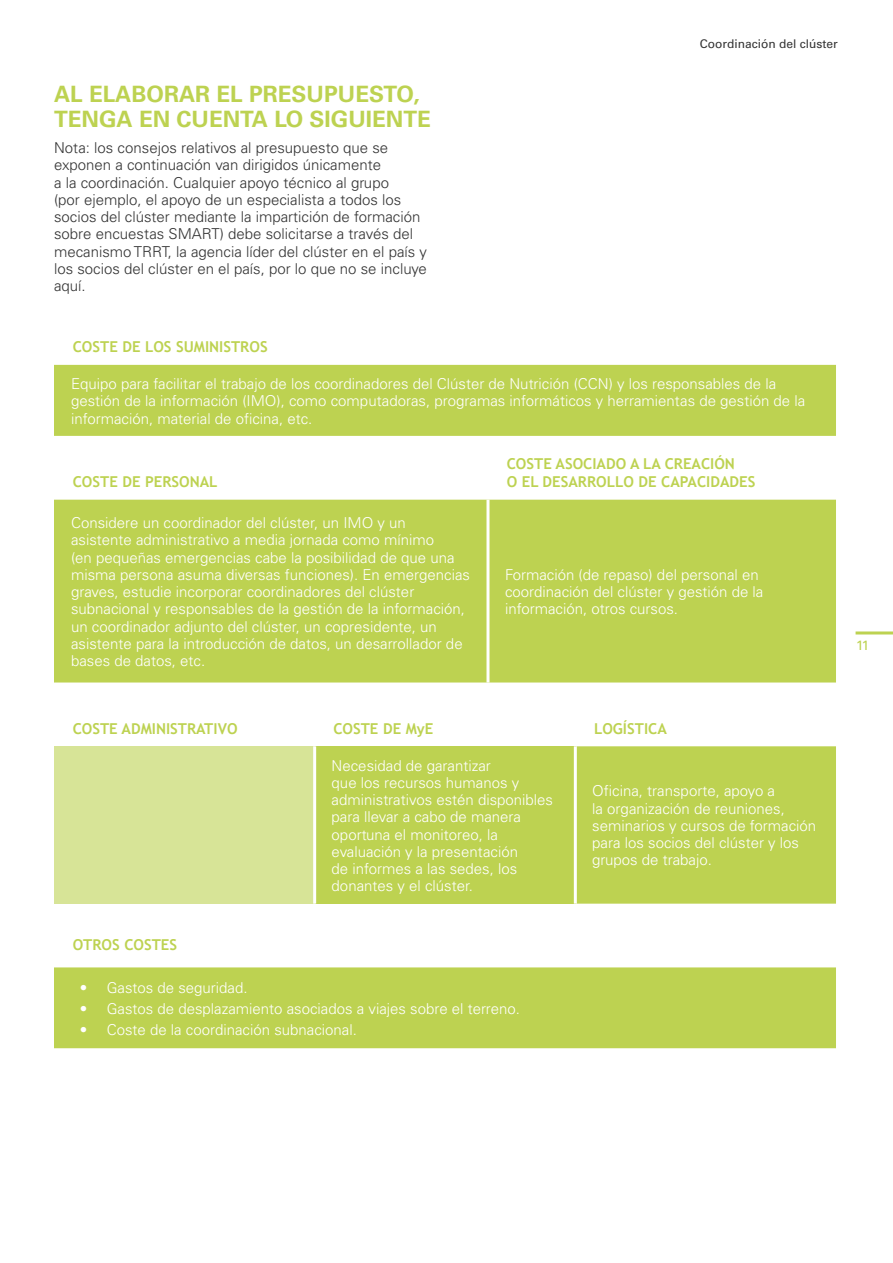
<style>
.page{position:relative;width:893px;height:1263px;background:#fff}
.page>*{position:absolute;margin:0;border:0;box-sizing:border-box;transform-origin:0 0}
.t1{font:700 22.5px/25.5px "Univers";color:#bdd251}
.t2{font:300 15px/17.2px "Univers";color:#fff}
.t3{font:300 15px/17.2px "Univers";color:#333}
.t4{font:700 15px/18px "Trebuchet MS";color:#bdd251}
.t5{font:13.5px "Univers";color:#bdd251}
.t6{font:12px "Univers";color:#333}
</style>
<div class="page">
<hr style="left:855px;top:631px;width:38px;height:3px;background:#bdd251">
<svg style="left:54px;top:365px;width:782px;height:683px;fill:#bdd251"></svg>
<div style="left:54px;top:746px;width:261px;height:158px;background:#d7e497"></div>
<div style="left:315px;top:746px;width:260px;height:158px;background:#bdd251"></div>
<hr style="left:486px;top:500px;width:3px;height:182px;background:#fff">
<hr style="left:313px;top:746px;width:3px;height:158px;background:#fff">
<hr style="left:574px;top:746px;width:3px;height:158px;background:#fff">
<h1 class="t1" style="left:54px;top:81px;width:378px">AL ELABORAR EL PRESUPUESTO,<br>TENGA EN CUENTA LO SIGUIENTE</h1>
<p class="t3" style="left:54px;top:139px;width:374px">Nota: los consejos relativos al presupuesto que se exponen a continuación van dirigidos únicamente<br>a la coordinación. Cualquier apoyo técnico al grupo<br>(por ejemplo, el apoyo de un especialista a todos los socios del clúster mediante la impartición de formación sobre encuestas SMART) debe solicitarse a través del mecanismo TRRT, la agencia líder del clúster en el país y los socios del clúster en el país, por lo que no se incluye aquí.</p>
<p class="t6" style="left:700px;top:37px;width:140px">Coordinación del clúster</p>
<p class="t4" style="left:73px;top:338px;width:196px">COSTE DE LOS SUMINISTROS</p>
<p class="t2" style="left:71px;top:375px;width:736px">Equipo para facilitar el trabajo de los coordinadores del Clúster de Nutrición (CCN) y los responsables de la gestión de la información (IMO), como computadoras, programas informáticos y herramientas de gestión de la información, material de oficina, etc.</p>
<p class="t4" style="left:73px;top:473px;width:146px">COSTE DE PERSONAL</p>
<p class="t2" style="left:71px;top:514px;width:400px">Considere un coordinador del clúster, un IMO y un asistente administrativo a media jornada como mínimo<br>(en pequeñas emergencias cabe la posibilidad de que una misma persona asuma diversas funciones). En emergencias graves, estudie incorporar coordinadores del clúster subnacional y responsables de la gestión de la información, un coordinador adjunto del clúster, un copresidente, un asistente para la introducción de datos, un desarrollador de bases de datos, etc.</p>
<p class="t4" style="left:507px;top:455px;width:250px">COSTE ASOCIADO A LA CREACIÓN<br>O EL DESARROLLO DE CAPACIDADES</p>
<p class="t2" style="left:505px;top:566px;width:260px">Formación (de repaso) del personal en coordinación del clúster y gestión de la información, otros cursos.</p>
<p class="t5" style="left:856px;top:637px;width:15px">11</p>
<p class="t4" style="left:73px;top:719px;width:166px">COSTE ADMINISTRATIVO</p>
<p class="t4" style="left:333px;top:719px;width:102px">COSTE DE MyE</p>
<p class="t4" style="left:594px;top:719px;width:74px">LOGÍSTICA</p>
<p class="t2" style="left:332px;top:757px;width:223px">Necesidad de garantizar<br>que los recursos humanos y administrativos estén disponibles para llevar a cabo de manera oportuna el monitoreo, la evaluación y la presentación<br>de informes a las sedes, los donantes y el clúster.</p>
<p class="t2" style="left:592px;top:782px;width:225px">Oficina, transporte, apoyo a<br>la organización de reuniones, seminarios y cursos de formación para los socios del clúster y los grupos de trabajo.</p>
<p class="t4" style="left:73px;top:936px;width:106px">OTROS COSTES</p>
<p class="t2" style="left:80px;top:979px;width:169px">• Gastos de seguridad.</p>
<p class="t2" style="left:80px;top:1000px;width:442px">• Gastos de desplazamiento asociados a viajes sobre el terreno.</p>
<p class="t2" style="left:80px;top:1021px;width:279px">• Coste de la coordinación subnacional.</p>
</div>
